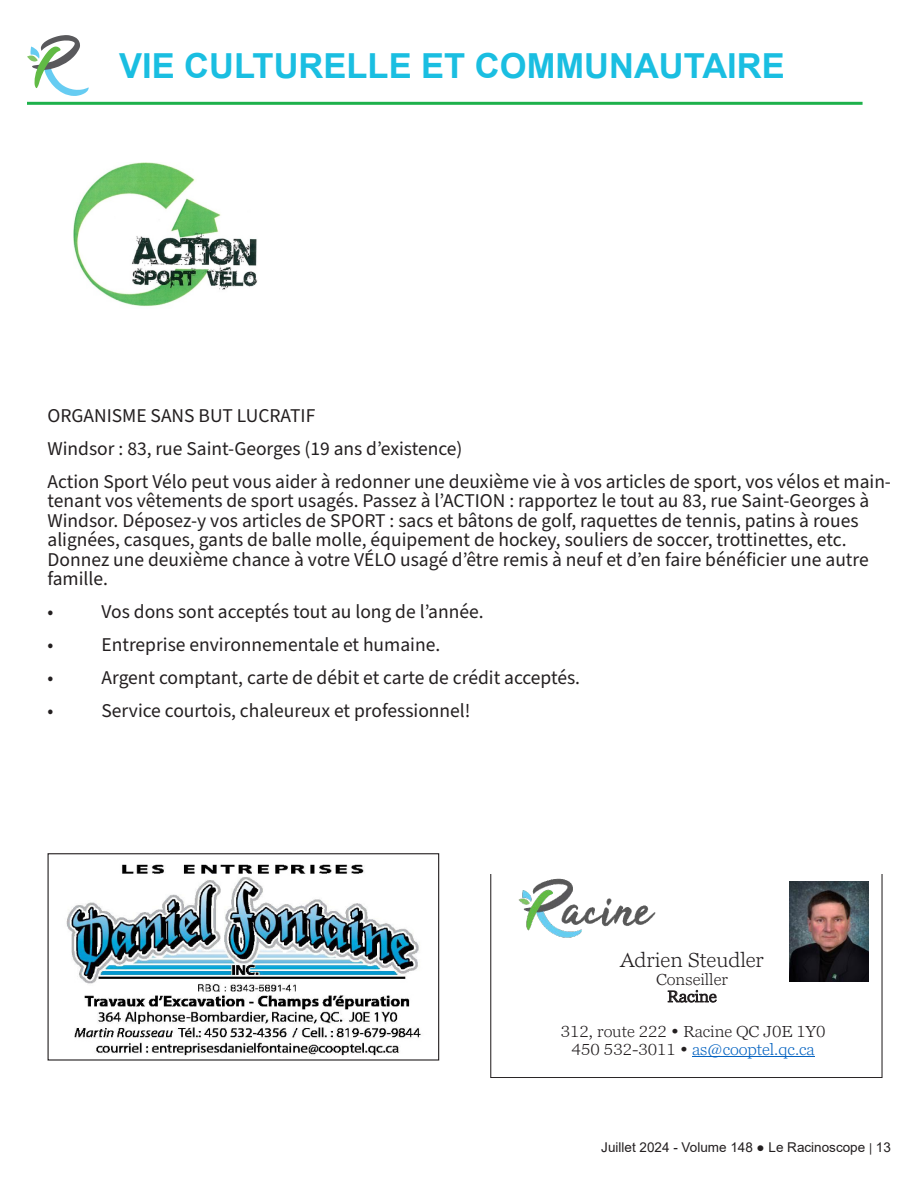
<style>
.page{position:relative;width:918px;height:1188px;background:#fff}
.page>*{position:absolute;margin:0;border:0;box-sizing:border-box;transform-origin:0 0}
.Texte_d_introduction{font:700 34.5px "Arial";color:#1abee1}
.t1{font:300 20.4px "Georgia Pro";color:#231f20;scale:1.07 1}
.Texte_d_introduction-2{font:19.5px/19.5px "Source Sans Pro";color:#231f20}
.t2{font:300 16.05px/17.1px "Georgia Pro";color:#231f20;text-align:center;scale:1.07 1}
.t3{font:13.5px "Arial";color:#231f20}
.s1{color:#0563c1}
.s2{font-size:12px}
</style>
<div class="page">
<svg style="left:27px;top:35px;width:62px;height:61px"></svg>
<hr style="left:27px;top:102px;width:836px;height:3px;background:#1eb14b">
<img style="left:73px;top:162px;width:184px;height:145px">
<img style="left:66px;top:864px;width:355px;height:192px">
<div style="left:48px;top:853px;width:391px;height:208px;border:1px solid #231f20"></div>
<svg style="left:491px;top:874px;width:391px;height:204px"></svg>
<img style="left:789px;top:881px;width:79px;height:101px">
<p class="Texte_d_introduction" style="left:119px;top:42px;width:667px">VIE CULTURELLE ET COMMUNAUTAIRE</p>
<p class="Texte_d_introduction-2" style="left:48px;top:406px;width:269px">ORGANISME SANS BUT LUCRATIF</p>
<p class="Texte_d_introduction-2" style="left:48px;top:439px;width:416px">Windsor : 83, rue Saint-Georges (19 ans d’existence)</p>
<p class="Texte_d_introduction-2" style="left:48px;top:472px;width:845px">Action Sport Vélo peut vous aider à redonner une deuxième vie à vos articles de sport, vos vélos et main&shy;tenant vos vêtements de sport usagés. Passez à l’ACTION : rapportez le tout au 83, rue Saint-Georges à Windsor. Déposez-y vos articles de SPORT : sacs et bâtons de golf, raquettes de tennis, patins à roues alignées, casques, gants de balle molle, équipement de hockey, souliers de soccer, trottinettes, etc.<br>Donnez une deuxième chance à votre VÉLO usagé d’être remis à neuf et d’en faire bénéficier une autre famille.</p>
<p class="Texte_d_introduction-2" style="left:48px;top:603px;width:7px">•</p>
<p class="Texte_d_introduction-2" style="left:102px;top:603px;width:384px">Vos dons sont acceptés tout au long de l’année.</p>
<p class="Texte_d_introduction-2" style="left:48px;top:636px;width:7px">•</p>
<p class="Texte_d_introduction-2" style="left:102px;top:636px;width:340px">Entreprise environnementale et humaine.</p>
<p class="Texte_d_introduction-2" style="left:48px;top:669px;width:7px">•</p>
<p class="Texte_d_introduction-2" style="left:102px;top:669px;width:480px">Argent comptant, carte de débit et carte de crédit acceptés.</p>
<p class="Texte_d_introduction-2" style="left:48px;top:702px;width:7px">•</p>
<p class="Texte_d_introduction-2" style="left:102px;top:702px;width:371px">Service courtois, chaleureux et professionnel!</p>
<p class="t1" style="left:620px;top:948px;width:136px">Adrien Steudler</p>
<p class="t2" style="left:656px;top:971px;width:69px">Conseiller<br>Racine</p>
<p class="t2" style="left:561px;top:1023px;width:249px;line-height:17.9px">312, route 222 • Racine QC J0E 1Y0<br>450 532-3011 • <span class="s1">as@cooptel.qc.ca</span></p>
<p class="t3" style="left:601px;top:1138px;width:291px">Juillet 2024 - Volume 148 ● Le Racinoscope <span class="s2">|</span> 13</p>
</div>
